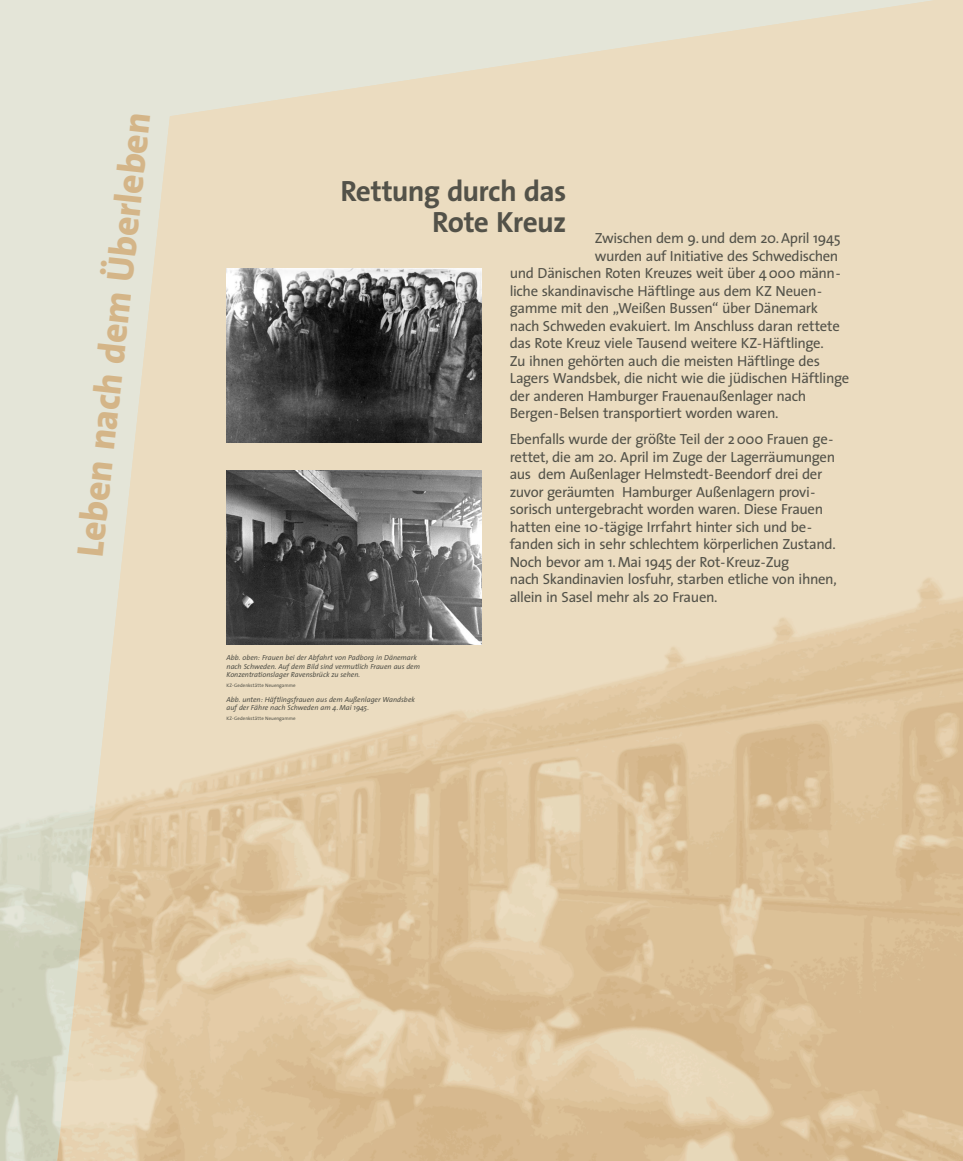
<style>
.page{position:relative;width:963px;height:1161px;background:#fff}
.page>*{position:absolute;margin:0;border:0;box-sizing:border-box;transform-origin:0 0}
.t1{font:800 37.8px "The Sans";color:#d4b588}
.t2{font:700 29.4px "The Sans";letter-spacing:-.03em;color:#535249}
.t3{font:14.7px/17.5px "The Sans";letter-spacing:-.025em;color:#535249}
.t4{font:italic 7.35px/8.8px "The Sans";letter-spacing:-.005em;color:#535249}
.t5{font:4.9px "The Sans";letter-spacing:.005em;color:#535249}
</style>
<div class="page">
<img style="left:57px;top:0;width:905px;height:1161px">
<img style="left:226px;top:268px;width:255px;height:174px">
<img style="left:226px;top:470px;width:255px;height:175px">
<h1 class="t1" style="left:76px;top:555px;width:448px;rotate:-84deg">Leben nach dem Überleben</h1>
<h2 class="t2" style="left:340px;top:180px;width:227px">Rettung durch das</h2>
<p class="t3" style="left:432px;top:231px;width:410px"><sup>Rote</sup> <sup>Kreuz</sup> Zwischen dem 9. und dem 20. April 1945</p>
<p class="t3" style="left:594px;top:248px;width:245px">wurden auf Initiative des Schwedischen</p>
<p class="t3" style="left:509px;top:266px;width:332px">und Dänischen Roten Kreuzes weit über 4 000 männ-</p>
<p class="t3" style="left:509px;top:283px;width:314px">liche skandinavische Häftlinge aus dem KZ Neuen-</p>
<p class="t3" style="left:509px;top:301px;width:310px">gamme mit den „Weißen Bussen“ über Dänemark</p>
<p class="t3" style="left:509px;top:318px;width:331px">nach Schweden evakuiert. Im Anschluss daran rettete</p>
<p class="t3" style="left:509px;top:336px;width:315px">das Rote Kreuz viele Tausend weitere KZ-Häftlinge.</p>
<p class="t3" style="left:509px;top:353px;width:312px">Zu ihnen gehörten auch die meisten Häftlinge des</p>
<p class="t3" style="left:509px;top:371px;width:341px">Lagers Wandsbek, die nicht wie die jüdischen Häftlinge</p>
<p class="t3" style="left:509px;top:388px;width:298px">der anderen Hamburger Frauenaußenlager nach</p>
<p class="t3" style="left:509px;top:406px;width:270px">Bergen-Belsen transportiert worden waren.</p>
<p class="t3" style="left:509px;top:432px;width:328px">Ebenfalls wurde der größte Teil der 2 000 Frauen ge&shy;rettet, die am 20. April im Zuge der Lagerräumungen aus dem Außenlager Helmstedt-Beendorf drei der zuvor geräumten Hamburger Außenlagern provi&shy;sorisch untergebracht worden waren. Diese Frauen hatten eine 10-tägige Irrfahrt hinter sich und be&shy;fanden sich in sehr schlechtem körperlichen Zustand.<br>Noch bevor am 1. Mai 1945 der Rot-Kreuz-Zug<br>nach Skandinavien losfuhr, starben etliche von ihnen, allein in Sasel mehr als 20 Frauen.</p>
<p class="t4" style="left:226px;top:654px;width:195px">Abb. oben: Frauen bei der Abfahrt von Padborg in Dänemark nach Schweden. Auf dem Bild sind vermutlich Frauen aus dem<br>Konzentrationslager Ravensbrück zu sehen.</p>
<p class="t5" style="left:226px;top:683px;width:70px">KZ-Gedenkstätte Neuengamme</p>
<p class="t4" style="left:226px;top:695px;width:190px">Abb. unten: Häftlingsfrauen aus dem Außenlager Wandsbek auf der Fähre nach Schweden am 4. Mai 1945.</p>
<p class="t5" style="left:226px;top:716px;width:70px">KZ-Gedenkstätte Neuengamme</p>
</div>
